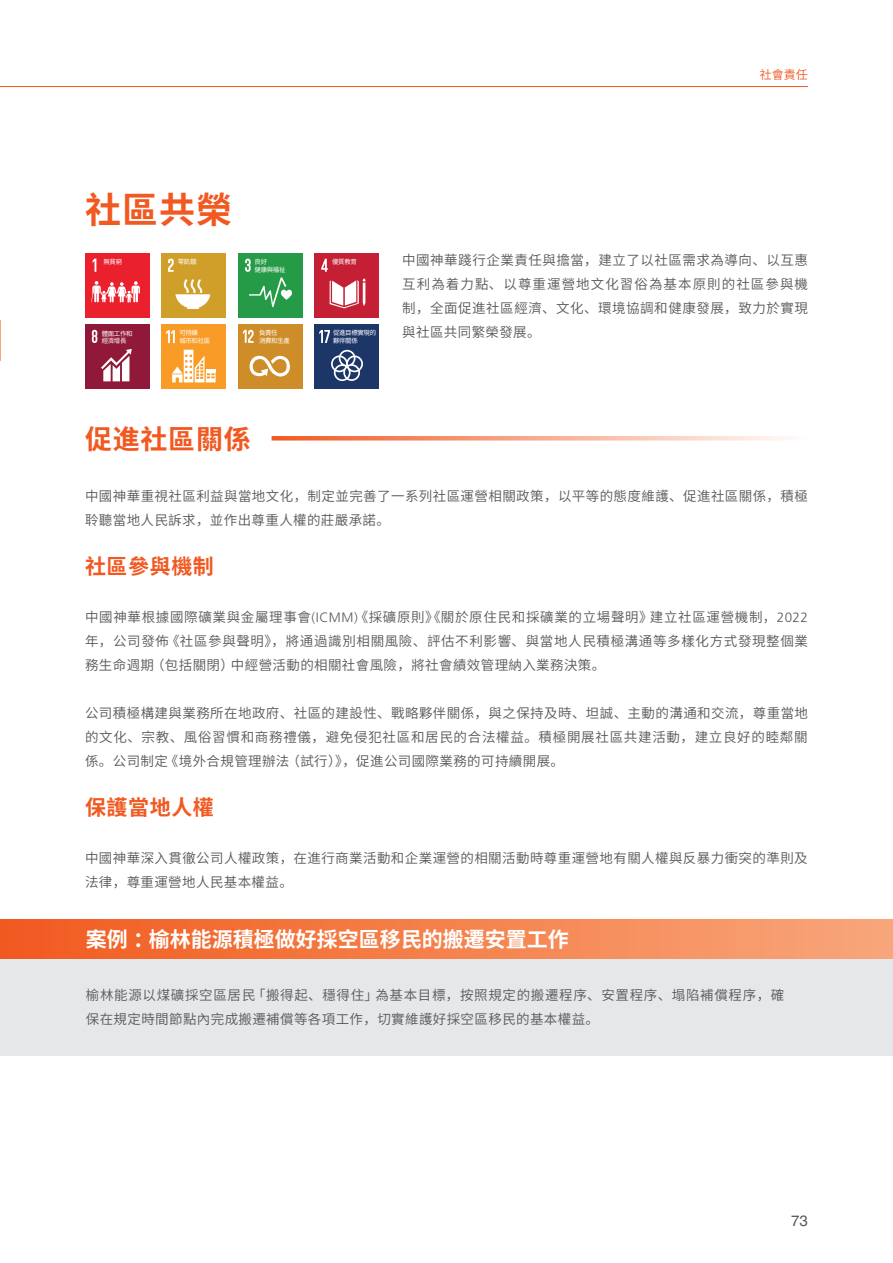
<style>
.page{position:relative;width:893px;height:1263px;background:#fff}
.page>*{position:absolute;margin:0;border:0;box-sizing:border-box;transform-origin:0 0}
.t1{font:700 36px "Source Han Sans CN";color:#f15921}
.t2{font:700 27px "Source Han Sans CN";letter-spacing:.03em;color:#f15921}
.t3{font:700 21px "Source Han Sans CN";color:#fff}
.t4{font:700 21px "Source Han Sans CN";letter-spacing:.03em;color:#f15921}
.t5{font:15px "Helvetica LT Std";color:#57585a}
.t6{font:13.5px/24px "Source Han Sans CN";letter-spacing:.03em;color:#57585a;text-align:justify}
.t7{font:13.5px/24px "Source Han Sans CN";letter-spacing:.05em;color:#57585a}
.t8{font:12px "Source Han Sans CN";color:#f15921}
.t9{font:6.45px/7.9px "Source Han Sans CN";letter-spacing:-.05em;color:#fff}
.s1{font-family:"Frutiger LT Std";font-weight:300}
</style>
<div class="page">
<hr style="left:0;top:86px;width:808px;height:1px;background:#f15921">
<hr style="left:0;top:321px;width:1px;height:39px;background:#f8a87e">
<div style="left:0;top:919px;width:893px;height:40px;background:linear-gradient(to right,#f15a1e,#f8a77b)"></div>
<div style="left:0;top:959px;width:893px;height:97px;background:#e6e7e9"></div>
<svg style="left:272px;top:436px;width:515px;height:4px;background:#f7a88b"></svg>
<div style="left:315px;top:324px;width:64px;height:65px;background:#1c3667"></div>
<svg style="left:319px;top:330px;width:11px;height:13px"></svg>
<svg style="left:331px;top:350px;width:32px;height:31px"></svg>
<div style="left:238px;top:324px;width:65px;height:65px;background:#cf8d29"></div>
<svg style="left:243px;top:330px;width:11px;height:13px"></svg>
<svg style="left:249px;top:355px;width:41px;height:22px"></svg>
<div style="left:162px;top:324px;width:64px;height:65px;background:#f89c27"></div>
<svg style="left:166px;top:330px;width:9px;height:13px"></svg>
<svg style="left:172px;top:350px;width:44px;height:32px"></svg>
<div style="left:85px;top:253px;width:65px;height:64px;background:#ea202d"></div>
<svg style="left:93px;top:259px;width:3px;height:13px"></svg>
<svg style="left:91px;top:281px;width:49px;height:21px"></svg>
<div style="left:162px;top:253px;width:64px;height:64px;background:#d09f29"></div>
<svg style="left:168px;top:259px;width:6px;height:13px"></svg>
<svg style="left:176px;top:279px;width:34px;height:30px"></svg>
<div style="left:238px;top:253px;width:65px;height:65px;background:#269b47"></div>
<svg style="left:245px;top:259px;width:47px;height:48px"></svg>
<div style="left:315px;top:253px;width:64px;height:65px;background:#c41f34"></div>
<svg style="left:321px;top:259px;width:7px;height:13px"></svg>
<svg style="left:330px;top:279px;width:35px;height:29px"></svg>
<div style="left:85px;top:324px;width:65px;height:65px;background:#901839"></div>
<svg style="left:92px;top:330px;width:5px;height:13px"></svg>
<svg style="left:101px;top:349px;width:31px;height:32px"></svg>
<p class="t8" style="left:760px;top:68px;width:49px">社會責任</p>
<h1 class="t1" style="left:85px;top:190px;width:149px">社區共榮</h1>
<p class="t9" style="left:103px;top:258px;width:20px">無貧窮</p>
<p class="t9" style="left:178px;top:258px;width:20px">零飢餓</p>
<p class="t9" style="left:255px;top:258px;width:32px">良好<br>健康與福祉</p>
<p class="t9" style="left:332px;top:258px;width:26px">優質教育</p>
<p class="t9" style="left:102px;top:329px;width:32px">體面工作和經濟增長</p>
<p class="t9" style="left:179px;top:329px;width:32px">可持續<br>城市和社區</p>
<p class="t9" style="left:259px;top:329px;width:32px">負責任<br>消費和生產</p>
<p class="t9" style="left:333px;top:329px;width:45px">促進目標實現的夥伴關係</p>
<p class="t6" style="left:402px;top:248px;width:407px">中國神華踐行企業責任與擔當，建立了以社區需求為導向、以互惠互利為着力點、以尊重運營地文化習俗為基本原則的社區參與機制，全面促進社區經濟、文化、環境協調和健康發展，致力於實現與社區共同繁榮發展。</p>
<h2 class="t2" style="left:85px;top:424px;width:167px">促進社區關係</h2>
<p class="t6" style="left:85px;top:484px;width:724px">中國神華重視社區利益與當地文化，制定並完善了一系列社區運營相關政策，以平等的態度維護、促進社區關係，積極聆聽當地人民訴求，並作出尊重人權的莊嚴承諾。</p>
<h3 class="t4" style="left:85px;top:554px;width:130px">社區參與機制</h3>
<p class="t6" style="left:85px;top:605px;width:725px">中國神華根據國際礦業與金屬理事會<span class="s1">(ICMM)</span>《採礦原則》《關於原住民和採礦業的立場聲明》建立社區運營機制，<span class="s1">2022</span>年，公司發佈《社區參與聲明》，將通過識別相關風險、評估不利影響、與當地人民積極溝通等多樣化方式發現整個業務生命週期（包括關閉）中經營活動的相關社會風險，將社會績效管理納入業務決策。</p>
<p class="t6" style="left:85px;top:701px;width:725px">公司積極構建與業務所在地政府、社區的建設性、戰略夥伴關係，與之保持及時、坦誠、主動的溝通和交流，尊重當地的文化、宗教、風俗習慣和商務禮儀，避免侵犯社區和居民的合法權益。積極開展社區共建活動，建立良好的睦鄰關係。公司制定《境外合規管理辦法（試行）》，促進公司國際業務的可持續開展。</p>
<h3 class="t4" style="left:85px;top:795px;width:130px">保護當地人權</h3>
<p class="t6" style="left:85px;top:846px;width:724px">中國神華深入貫徹公司人權政策，在進行商業活動和企業運營的相關活動時尊重運營地有關人權與反暴力衝突的準則及法律，尊重運營地人民基本權益。</p>
<h3 class="t3" style="left:86px;top:928px;width:484px">案例：榆林能源積極做好採空區移民的搬遷安置工作</h3>
<p class="t7" style="left:86px;top:983px;width:700px">榆林能源以煤礦採空區居民「搬得起、穩得住」為基本目標，按照規定的搬遷程序、安置程序、塌陷補償程序，確保在規定時間節點內完成搬遷補償等各項工作，切實維護好採空區移民的基本權益。</p>
<p class="t5" style="left:791px;top:1212px;width:18px">73</p>
</div>
